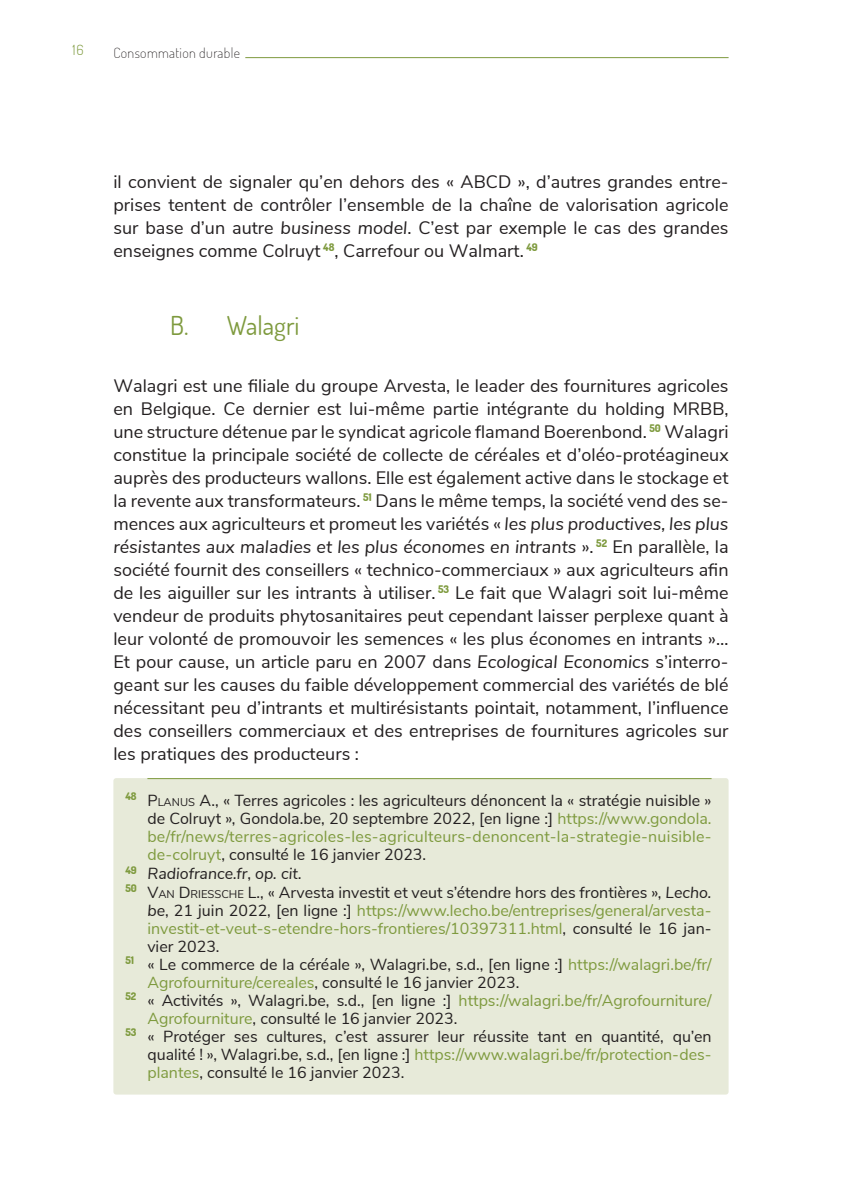
<style>
.page{position:relative;width:842px;height:1191px;background:#fff}
.page>*{position:absolute;margin:0;border:0;box-sizing:border-box;transform-origin:0 0}
.t1{font:26px "Dosis";color:#7e9a3e}
.t2{font:18px/23px "Nunito Sans";color:#231f20;text-align:justify}
.t3{font:16px "Nunito Sans";color:#231f20}
.t4{font:16px "Nunito Sans";color:#7e9a3e}
.t5{font:italic 16px "Nunito Sans";color:#231f20}
.t6{font:200 14px "Dosis";letter-spacing:.025em;color:#231f20}
.t7{font:300 14px "Dosis";color:#7e9a3e}
.s1{font-style:italic}
.s2{font-style:inherit}
.s3{font-size:11.2px}
.s4{color:#7e9a3e}
.s5{font-style:normal}
.s6{font-style:italic;color:#231f20}
.s7{color:#231f20}
</style>
<div class="page">
<hr style="left:113px;top:57px;width:616px;height:1px;background:#7e9a3e">
<div style="left:108px;top:52px;width:137px;height:10px;background:#fff"></div>
<div style="left:113px;top:778px;width:616px;height:316px;background:#e7ead9;border-radius:3px"></div>
<hr style="left:147px;top:778px;width:564px;height:1px;background:#7e9a3e">
<p class="t7" style="left:73px;top:41px;width:12px">16</p>
<p class="t6" style="left:113px;top:44px;width:128px">Consommation durable</p>
<p class="t2" style="left:113px;top:169px;width:617px">il convient de signaler qu’en dehors des « ABCD », d’autres grandes entre&shy;prises tentent de contrôler l’ensemble de la chaîne de valorisation agricole sur base d’un autre <span class="s1">business model</span>. C’est par exemple le cas des grandes enseignes comme Colruyt <sup>48</sup>, Carrefour ou Walmart. <sup>49</sup></p>
<h1 class="t1" style="left:170px;top:308px;width:131px">B. Walagri</h1>
<p class="t2" style="left:113px;top:373px;width:617px">Walagri est une filiale du groupe Arvesta, le leader des fournitures agricoles en Belgique. Ce dernier est lui-même partie intégrante du holding MRBB, une structure détenue par le syndicat agricole flamand Boerenbond. <sup>50</sup> Walagri constitue la principale société de collecte de céréales et d’oléo-protéagineux auprès des producteurs wallons. Elle est également active dans le stockage et la revente aux transformateurs. <sup>51</sup> Dans le même temps, la société vend des se&shy;mences aux agriculteurs et promeut les variétés « <span class="s1">les plus productives, les plus résistantes aux maladies et les plus économes en intrants</span> ». <sup>52</sup> En parallèle, la société fournit des conseillers « technico-commerciaux » aux agriculteurs afin de les aiguiller sur les intrants à utiliser. <sup>53</sup> Le fait que Walagri soit lui-même vendeur de produits phytosanitaires peut cependant laisser perplexe quant à leur volonté de promouvoir les semences « les plus économes en intrants »… Et pour cause, un article paru en 2007 dans <span class="s1">Ecological Economics</span> s’interro&shy;geant sur les causes du faible développement commercial des variétés de blé nécessitant peu d’intrants et multirésistants pointait, notamment, l’influence des conseillers commerciaux et des entreprises de fournitures agricoles sur les pratiques des producteurs :</p>
<p class="t3" style="left:125px;top:789px;width:588px"><sup>48</sup> <span class="s2">P</span><span class="s3">LANUS</span> A., « Terres agricoles : les agriculteurs dénoncent la « stratégie nuisible »</p>
<p class="t3" style="left:147px;top:807px;width:566px">de Colruyt », Gondola.be, 20 septembre 2022, [en ligne :] <span class="s4">https://www.gondola.</span></p>
<p class="t4" style="left:147px;top:825px;width:566px">be/fr/news/terres-agricoles-les-agriculteurs-denoncent-la-strategie-nuisible-</p>
<p class="t3" style="left:147px;top:843px;width:280px"><span class="s4">de-colruyt</span>, consulté le 16 janvier 2023.</p>
<p class="t5" style="left:125px;top:862px;width:178px"><sup>49</sup> Radiofrance.fr<span class="s5">,</span> op. cit.</p>
<p class="t3" style="left:125px;top:880px;width:588px"><sup>50</sup> <span class="s2">V</span><span class="s3">AN</span> <span class="s2">D</span> <span class="s3">RI ESSCH E</span> L., « Arvesta investit et veut s’étendre hors des frontières », <span class="s1">Lecho.</span></p>
<p class="t4" style="left:147px;top:898px;width:566px"><span class="s6">be</span><span class="s7">, 21 juin 2022, [en ligne :]</span> https://www.lecho.be/entreprises/general/arvesta-</p>
<p class="t4" style="left:147px;top:916px;width:566px">investit-et-veut-s-etendre-hors-frontieres/10397311.html<span class="s7">, consulté le 16 jan-</span></p>
<p class="t3" style="left:147px;top:934px;width:74px">vier 2023.</p>
<p class="t3" style="left:125px;top:952px;width:588px"><sup>51</sup> « Le commerce de la céréale », Walagri.be, s.d., [en ligne :] <span class="s4">https://walagri.be/fr/</span></p>
<p class="t3" style="left:147px;top:970px;width:373px"><span class="s4">Agrofourniture/cereales</span>, consulté le 16 janvier 2023.</p>
<p class="t3" style="left:125px;top:988px;width:588px"><sup>52</sup> « Activités », Walagri.be, s.d., [en ligne :] <span class="s4">https://walagri.be/fr/Agrofourniture/</span></p>
<p class="t3" style="left:147px;top:1006px;width:312px"><span class="s4">Agrofourniture</span>, consulté le 16 janvier 2023.</p>
<p class="t3" style="left:125px;top:1024px;width:588px"><sup>53</sup> « Protéger ses cultures, c’est assurer leur réussite tant en quantité, qu’en</p>
<p class="t4" style="left:147px;top:1042px;width:566px"><span class="s7">qualité ! », Walagri.be, s.d., [en ligne :]</span> https://www.walagri.be/fr/protection-des-</p>
<p class="t3" style="left:147px;top:1060px;width:258px"><span class="s4">plantes</span>, consulté le 16 janvier 2023.</p>
</div>
